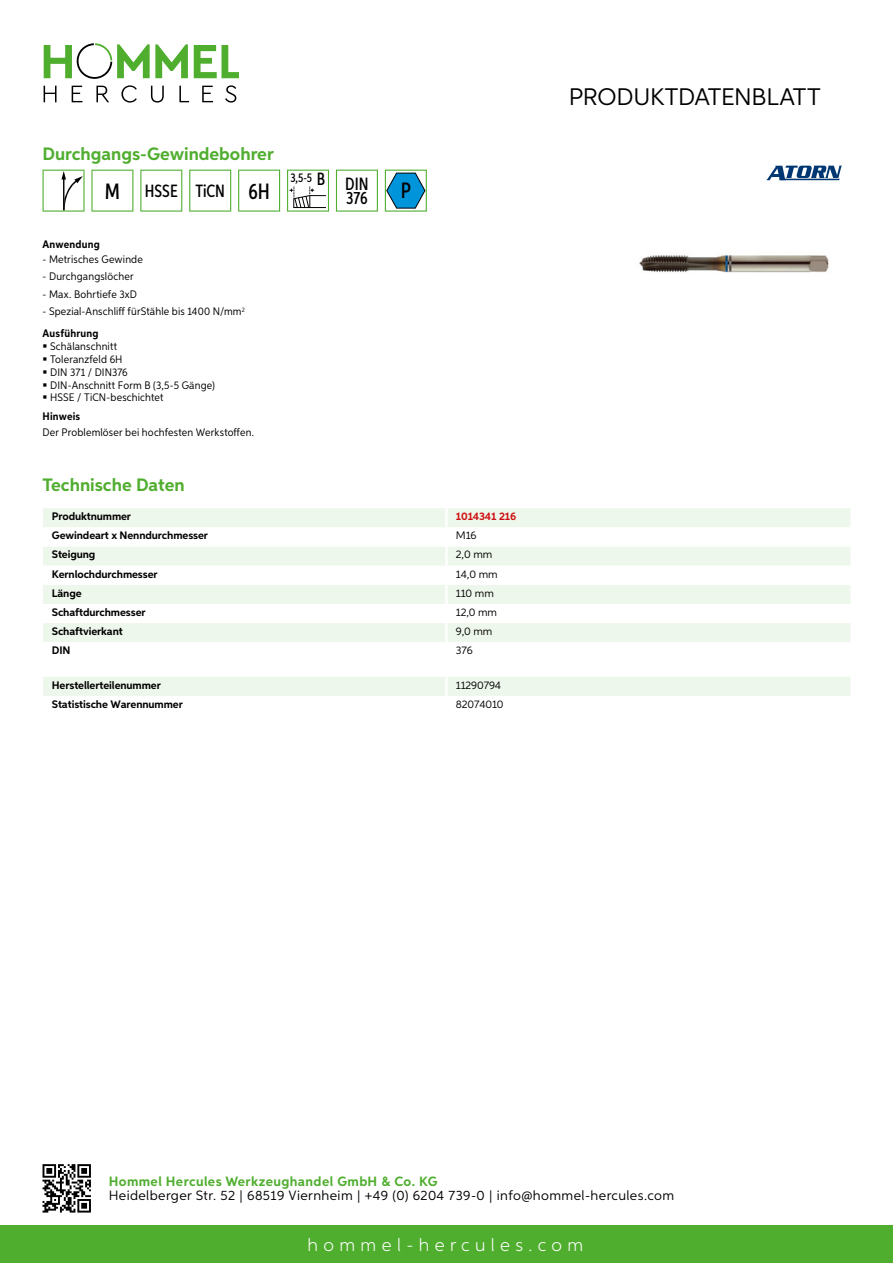
<style>
.page{position:relative;width:893px;height:1263px;background:#fff}
.page>*{position:absolute;margin:0;border:0;box-sizing:border-box;transform-origin:0 0}
.t1{font:24px "Aspira";letter-spacing:-.01em;color:#000}
.t2{font:500 22.2px "Aspira XX Nar";color:#000}
.t3{font:700 18px "Aspira";color:#50ae2f}
.t4{font:300 18px "Aspira";letter-spacing:.3em;color:#fff}
.t5{font:500 17.85px "Aspira XX Nar";color:#000}
.t6{font:13.5px "Aspira";letter-spacing:.03em;color:#000}
.t7{font:700 13.5px "Aspira";letter-spacing:.03em;color:#50ae2f}
.t8{font:500 12.6px "Aspira XX Nar";color:#000}
.t9{font:10.95px/12.8px "Aspira Nar";letter-spacing:.015em;color:#000}
.t10{font:700 10.95px "Aspira";letter-spacing:-.01em;color:#000}
.t11{font:10.95px "Aspira";letter-spacing:-.01em;color:#000}
.t12{font:700 10.95px "Aspira Nar";letter-spacing:.02em;color:#000}
.t13{font:700 10.95px "Aspira";letter-spacing:-.01em;color:#cd1013}
.s1{font-size:22.2px}
.s2{font-weight:700}
.s3{font-size:17.85px}
</style>
<div class="page">
<div style="left:0;top:1226px;width:893px;height:37px;background:#50ae2f"></div>
<svg style="left:43px;top:1164px;width:48px;height:48px"></svg>
<svg style="left:194px;top:45px;width:45px;height:33px"></svg>
<svg style="left:44px;top:43px;width:144px;height:36px"></svg>
<svg style="left:44px;top:86px;width:13px;height:16px"></svg>
<svg style="left:72px;top:86px;width:10px;height:16px"></svg>
<svg style="left:96px;top:86px;width:13px;height:16px"></svg>
<svg style="left:121px;top:85px;width:16px;height:18px"></svg>
<svg style="left:151px;top:86px;width:13px;height:17px"></svg>
<svg style="left:179px;top:86px;width:10px;height:16px"></svg>
<svg style="left:202px;top:86px;width:11px;height:16px"></svg>
<svg style="left:225px;top:85px;width:11px;height:18px"></svg>
<div style="left:43px;top:508px;width:807px;height:19px;background:#eef7eb"></div>
<svg style="left:43px;top:547px;width:807px;height:95px;fill:#eef7eb"></svg>
<hr style="left:445px;top:508px;width:3px;height:19px;background:#fff">
<hr style="left:445px;top:546px;width:3px;height:20px;background:#fff">
<hr style="left:445px;top:566px;width:3px;height:19px;background:#fff">
<hr style="left:445px;top:585px;width:3px;height:19px;background:#fff">
<hr style="left:445px;top:604px;width:3px;height:19px;background:#fff">
<hr style="left:445px;top:623px;width:3px;height:19px;background:#fff">
<div style="left:43px;top:677px;width:807px;height:19px;background:#eef7eb"></div>
<svg style="left:43px;top:170px;width:42px;height:42px"></svg>
<svg style="left:91px;top:170px;width:42px;height:42px"></svg>
<svg style="left:140px;top:170px;width:42px;height:42px"></svg>
<svg style="left:189px;top:170px;width:42px;height:42px"></svg>
<svg style="left:238px;top:170px;width:42px;height:42px"></svg>
<svg style="left:287px;top:170px;width:42px;height:42px"></svg>
<svg style="left:336px;top:170px;width:42px;height:42px"></svg>
<svg style="left:385px;top:170px;width:42px;height:42px"></svg>
<img style="left:639px;top:254px;width:190px;height:20px">
<svg style="left:766px;top:166px;width:76px;height:14px"></svg>
<h3 class="t3" style="left:43px;top:142px;width:233px">Durchgangs-Gewindebohrer</h3>
<h3 class="t5" style="left:105px;top:180px;width:167px"><span class="s1">M</span> HSSE TiCN <span class="s1">6H</span></h3>
<p class="t12" style="left:43px;top:237px;width:59px">Anwendung</p>
<p class="t9" style="left:43px;top:252px;width:102px">- Metrisches Gewinde</p>
<p class="t9" style="left:43px;top:270px;width:93px">- Durchgangslöcher</p>
<p class="t9" style="left:43px;top:287px;width:96px">- Max. Bohrtiefe 3xD</p>
<p class="t9" style="left:43px;top:300px;width:204px;line-height:22.2px">- Spezial-Anschliff fürStähle bis 1400 N/mm<sup>2<br></sup><span class="s2">Ausführung</span></p>
<p class="t9" style="left:50px;top:340px;width:166px">Schälanschnitt<br>Toleranzfeld 6H<br>DIN 371 / DIN376<br>DIN-Anschnitt Form B (3,5-5 Gänge)<br>HSSE / TiCN-beschichtet</p>
<p class="t12" style="left:43px;top:410px;width:39px">Hinweis</p>
<p class="t9" style="left:43px;top:425px;width:213px">Der Problemlöser bei hochfesten Werkstoffen.</p>
<p class="t8" style="left:290px;top:169px;width:80px">3,5-5 <span class="s3">B DIN</span></p>
<h3 class="t5" style="left:346px;top:187px;width:23px">376</h3>
<h2 class="t2" style="left:401px;top:177px;width:12px">P</h2>
<h3 class="t3" style="left:43px;top:474px;width:144px">Technische Daten</h3>
<p class="t10" style="left:52px;top:510px;width:81px">Produktnummer</p>
<p class="t13" style="left:456px;top:510px;width:62px">1014341 216</p>
<p class="t10" style="left:52px;top:529px;width:158px">Gewindeart x Nenndurchmesser</p>
<p class="t11" style="left:456px;top:529px;width:22px">M16</p>
<p class="t10" style="left:52px;top:548px;width:45px">Steigung</p>
<p class="t11" style="left:456px;top:548px;width:38px">2,0 mm</p>
<p class="t10" style="left:52px;top:567px;width:107px">Kernlochdurchmesser</p>
<p class="t11" style="left:456px;top:567px;width:43px">14,0 mm</p>
<p class="t10" style="left:52px;top:586px;width:31px">Länge</p>
<p class="t11" style="left:456px;top:586px;width:40px">110 mm</p>
<p class="t10" style="left:52px;top:605px;width:95px">Schaftdurchmesser</p>
<p class="t11" style="left:456px;top:605px;width:43px">12,0 mm</p>
<p class="t10" style="left:52px;top:624px;width:72px">Schaftvierkant</p>
<p class="t11" style="left:456px;top:624px;width:38px">9,0 mm</p>
<p class="t10" style="left:52px;top:644px;width:20px">DIN</p>
<p class="t11" style="left:456px;top:644px;width:18px">376</p>
<p class="t10" style="left:52px;top:678px;width:111px">Herstellerteilenummer</p>
<p class="t11" style="left:456px;top:678px;width:47px">11290794</p>
<p class="t10" style="left:52px;top:697px;width:132px">Statistische Warennummer</p>
<p class="t11" style="left:456px;top:697px;width:49px">82074010</p>
<h1 class="t1" style="left:569px;top:82px;width:253px">Produktdatenblatt</h1>
<p class="t7" style="left:109px;top:1172px;width:330px">Hommel Hercules Werkzeughandel GmbH &amp; Co. KG</p>
<p class="t6" style="left:109px;top:1187px;width:567px">Heidelberger Str. 52 | 68519 Viernheim | +49 (0) 6204 739-0 | info@hommel-hercules.com</p>
<h3 class="t4" style="left:307px;top:1234px;width:277px">hommel-hercules.com</h3>
</div>
